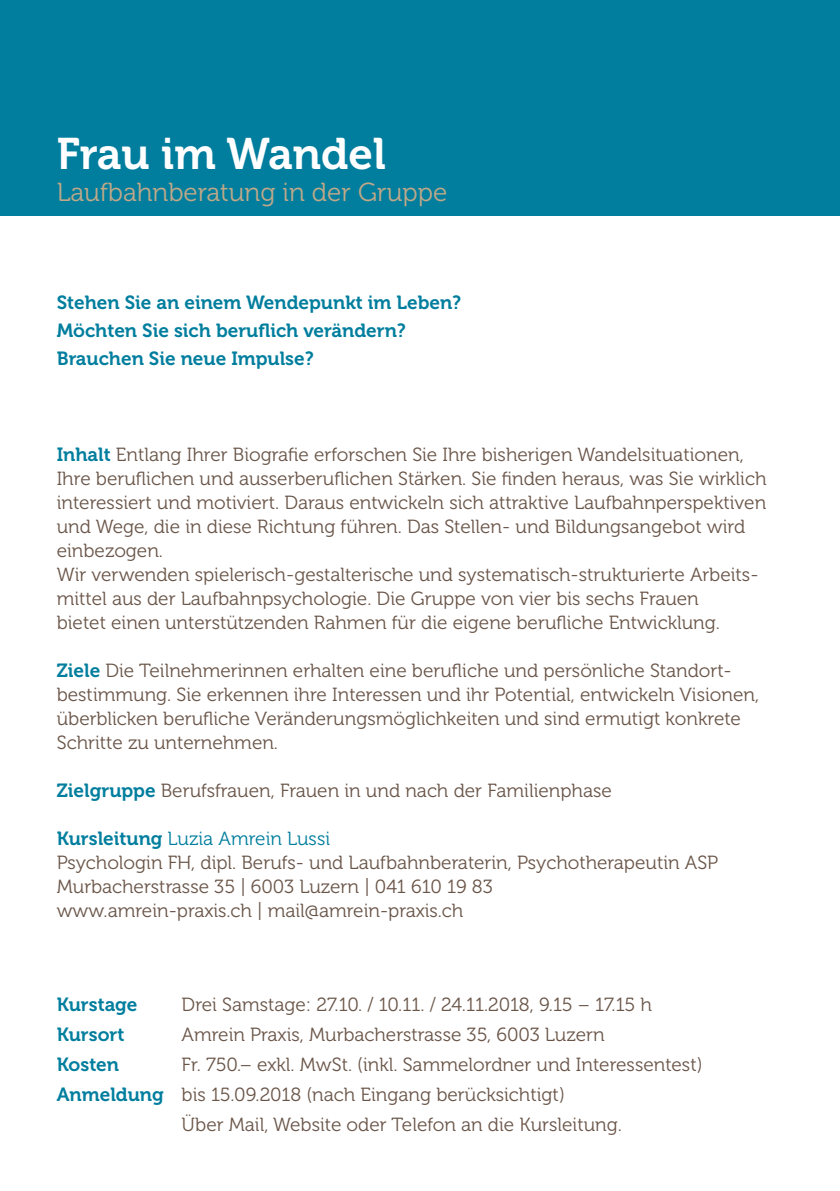
<style>
.page{position:relative;width:840px;height:1191px;background:#fff}
.page>*{position:absolute;margin:0;border:0;box-sizing:border-box;transform-origin:0 0}
.t1{font:44px "Museo 700";color:#fff}
.t2{font:26px "Museo 300";color:#c0a888}
.t3{font:19px/24px "Museo 300";color:#6a5549}
.t4{font:19px/28px "Museo 700";color:#017e9e}
.s1{font-family:"Museo 700";color:#017e9e}
.s2{color:#017e9e}
</style>
<div class="page">
<div style="left:0;top:0;width:839px;height:215px;background:#017e9e"></div>
<h1 class="t1" style="left:57px;top:129px;width:330px">Frau im Wandel</h1>
<h2 class="t2" style="left:57px;top:178px;width:392px">Laufbahnberatung in der Gruppe</h2>
<p class="t4" style="left:57px;top:289px;width:406px">Stehen Sie an einem Wendepunkt im Leben?<br>Möchten Sie sich beruflich verändern?<br>Brauchen Sie neue Impulse?</p>
<p class="t3" style="left:57px;top:442px;width:711px"><span class="s1">Inhalt</span> Entlang Ihrer Biografie erforschen Sie Ihre bisherigen Wandelsituationen, Ihre beruflichen und ausserberuflichen Stärken. Sie finden heraus, was Sie wirklich interessiert und motiviert. Daraus entwickeln sich attraktive Laufbahnperspektiven und Wege, die in diese Richtung führen. Das Stellen- und Bildungsangebot wird einbezogen.<br>Wir verwenden spielerisch-gestalterische und systematisch-strukturierte Arbeits&shy;mittel aus der Laufbahnpsychologie. Die Gruppe von vier bis sechs Frauen<br>bietet einen unterstützenden Rahmen für die eigene berufliche Entwicklung.</p>
<p class="t3" style="left:57px;top:658px;width:703px"><span class="s1">Ziele</span> Die Teilnehmerinnen erhalten eine berufliche und persönliche Standort&shy;bestimmung. Sie erkennen ihre Interessen und ihr Potential, entwickeln Visionen, überblicken berufliche Veränderungsmöglichkeiten und sind ermutigt konkrete Schritte zu unternehmen.</p>
<p class="t3" style="left:57px;top:778px;width:556px"><span class="s1">Zielgruppe</span> Berufsfrauen, Frauen in und nach der Familienphase</p>
<p class="t3" style="left:57px;top:826px;width:662px"><span class="s1">Kursleitung</span> <span class="s2">Luzia Amrein Lussi<br></span>Psychologin FH, dipl. Berufs- und Laufbahnberaterin, Psychotherapeutin ASP Murbacherstrasse 35 | 6003 Luzern | 041 610 19 83<br>www.amrein-praxis.ch | mail@amrein-praxis.ch</p>
<p class="t4" style="left:57px;top:991px;width:82px">Kurstage</p>
<p class="t3" style="left:181px;top:993px;width:472px">Drei Samstage: 27.10. / 10.11. / 24.11.2018, 9.15 – 17.15 h</p>
<p class="t4" style="left:57px;top:1021px;width:69px">Kursort</p>
<p class="t3" style="left:181px;top:1023px;width:424px">Amrein Praxis, Murbacherstrasse 35, 6003 Luzern</p>
<p class="t4" style="left:57px;top:1051px;width:64px">Kosten</p>
<p class="t3" style="left:181px;top:1053px;width:522px">Fr. 750.– exkl. MwSt. (inkl. Sammelordner und Interessentest)</p>
<p class="t3" style="left:57px;top:1083px;width:509px"><span class="s1">Anmeldung</span> bis 15.09.2018 (nach Eingang berücksichtigt)</p>
<p class="t3" style="left:181px;top:1113px;width:441px">Über Mail, Website oder Telefon an die Kursleitung.</p>
</div>
